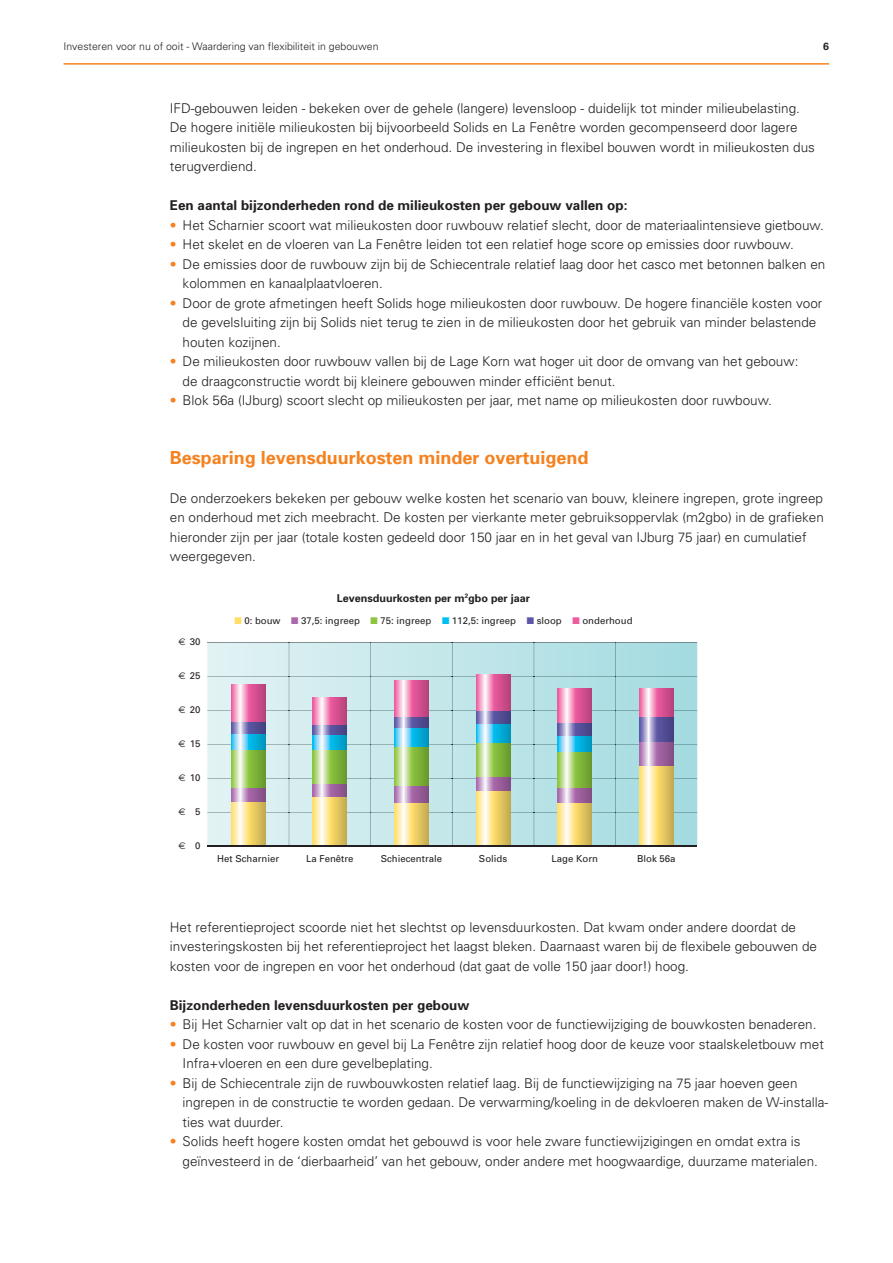
<style>
.page{position:relative;width:893px;height:1263px;background:#fff}
.page>*{position:absolute;margin:0;border:0;box-sizing:border-box;transform-origin:0 0}
.t1{font:700 18px "Univers";color:#f5821f}
.t2{font:300 13.5px/19.5px "Univers";color:#231f20}
.t3{font:700 13.5px "Univers";color:#231f20}
.t4{font:700 10.8px "Univers";color:#231f20}
.t5{font:300 10.5px "Univers";color:#231f20}
.t6{font:700 10.5px "Univers";color:#231f20}
.t7{font:9.6px "Univers";color:#231f20}
.t8{font:9.6px "Euro Sans";color:#231f20}
.s1{color:#f5821f}
.s2{font-family:"Euro Sans"}
.s3{color:#ffdf69}
.s4{color:#aa67aa}
.s5{color:#8cc63f}
.s6{color:#00c0f3}
.s7{color:#5b57a6}
.s8{color:#ef5ba1}
</style>
<div class="page">
<hr style="left:64px;top:63px;width:765px;height:2px;background:#f5821f">
<svg style="left:207px;top:643px;width:490px;height:203px;background:#c1e4e7"></svg>
<img style="left:207px;top:642px;width:490px;height:1px">
<img style="left:207px;top:676px;width:490px;height:1px">
<img style="left:207px;top:710px;width:490px;height:1px">
<img style="left:207px;top:744px;width:490px;height:1px">
<img style="left:207px;top:778px;width:490px;height:1px">
<img style="left:207px;top:812px;width:490px;height:1px">
<img style="left:289px;top:643px;width:1px;height:203px">
<img style="left:370px;top:643px;width:1px;height:203px">
<img style="left:452px;top:643px;width:1px;height:203px">
<img style="left:534px;top:643px;width:1px;height:203px">
<img style="left:615px;top:643px;width:1px;height:203px">
<svg style="left:231px;top:802px;width:34px;height:44px"></svg>
<svg style="left:313px;top:797px;width:34px;height:49px;background:#ebd586"></svg>
<svg style="left:394px;top:802px;width:34px;height:44px"></svg>
<svg style="left:476px;top:790px;width:34px;height:56px;background:#ebd487"></svg>
<svg style="left:558px;top:802px;width:34px;height:44px"></svg>
<svg style="left:639px;top:765px;width:34px;height:81px;background:#edd688"></svg>
<svg style="left:231px;top:787px;width:34px;height:15px"></svg>
<svg style="left:231px;top:749px;width:34px;height:38px"></svg>
<svg style="left:313px;top:749px;width:34px;height:36px"></svg>
<svg style="left:394px;top:747px;width:34px;height:39px"></svg>
<svg style="left:476px;top:743px;width:34px;height:34px"></svg>
<svg style="left:558px;top:752px;width:34px;height:36px"></svg>
<svg style="left:313px;top:785px;width:34px;height:12px"></svg>
<svg style="left:394px;top:786px;width:34px;height:16px"></svg>
<svg style="left:476px;top:777px;width:34px;height:13px"></svg>
<svg style="left:558px;top:788px;width:34px;height:14px"></svg>
<svg style="left:639px;top:741px;width:34px;height:24px"></svg>
<svg style="left:231px;top:734px;width:34px;height:15px"></svg>
<svg style="left:231px;top:722px;width:34px;height:12px"></svg>
<svg style="left:313px;top:724px;width:34px;height:11px"></svg>
<svg style="left:394px;top:716px;width:34px;height:12px"></svg>
<svg style="left:476px;top:710px;width:34px;height:15px"></svg>
<svg style="left:558px;top:722px;width:34px;height:14px"></svg>
<svg style="left:639px;top:716px;width:34px;height:25px"></svg>
<svg style="left:313px;top:735px;width:34px;height:14px"></svg>
<svg style="left:394px;top:728px;width:34px;height:19px"></svg>
<svg style="left:476px;top:725px;width:34px;height:18px"></svg>
<svg style="left:558px;top:736px;width:34px;height:16px"></svg>
<svg style="left:231px;top:685px;width:34px;height:37px"></svg>
<svg style="left:313px;top:698px;width:34px;height:26px"></svg>
<svg style="left:394px;top:680px;width:34px;height:36px"></svg>
<svg style="left:476px;top:674px;width:34px;height:36px"></svg>
<svg style="left:558px;top:689px;width:34px;height:33px"></svg>
<svg style="left:639px;top:689px;width:34px;height:27px"></svg>
<hr style="left:207px;top:846px;width:490px;height:1px;background:#231f20">
<p class="t5" style="left:64px;top:43px;width:316px">Investeren voor nu of ooit - Waardering van flexibiliteit in gebouwen</p>
<p class="t6" style="left:823px;top:43px;width:7px">6</p>
<p class="t2" style="left:170px;top:99px;width:646px">IFD-gebouwen leiden - bekeken over de gehele (langere) levensloop - duidelijk tot minder milieubelasting.<br>De hogere initiële milieukosten bij bijvoorbeeld Solids en La Fenêtre worden gecompenseerd door lagere milieukosten bij de ingrepen en het onderhoud. De investering in flexibel bouwen wordt in milieukosten dus terugverdiend.</p>
<p class="t3" style="left:170px;top:200px;width:459px">Een aantal bijzonderheden rond de milieukosten per gebouw vallen op:</p>
<p class="t2" style="left:170px;top:216px;width:655px"><span class="s1">•</span> Het Scharnier scoort wat milieukosten door ruwbouw relatief slecht, door de materiaalintensieve gietbouw.</p>
<p class="t2" style="left:170px;top:236px;width:625px"><span class="s1">•</span> Het skelet en de vloeren van La Fenêtre leiden tot een relatief hoge score op emissies door ruwbouw.</p>
<p class="t2" style="left:183px;top:255px;width:644px;text-indent:-13px"><span class="s1">•</span> De emissies door de ruwbouw zijn bij de Schiecentrale relatief laag door het casco met betonnen balken en kolommen en kanaalplaatvloeren.</p>
<p class="t2" style="left:183px;top:294px;width:641px;text-indent:-13px"><span class="s1">•</span> Door de grote afmetingen heeft Solids hoge milieukosten door ruwbouw. De hogere financiële kosten voor de gevelsluiting zijn bij Solids niet terug te zien in de milieukosten door het gebruik van minder belastende houten kozijnen.</p>
<p class="t2" style="left:183px;top:353px;width:617px;text-indent:-13px"><span class="s1">•</span> De milieukosten door ruwbouw vallen bij de Lage Korn wat hoger uit door de omvang van het gebouw: de draagconstructie wordt bij kleinere gebouwen minder efficiënt benut.</p>
<p class="t2" style="left:170px;top:392px;width:604px"><span class="s1">•</span> Blok 56a (IJburg) scoort slecht op milieukosten per jaar, met name op milieukosten door ruwbouw.</p>
<h1 class="t1" style="left:170px;top:451px;width:420px">Besparing levensduurkosten minder overtuigend</h1>
<p class="t2" style="left:170px;top:489px;width:655px">De onderzoekers bekeken per gebouw welke kosten het scenario van bouw, kleinere ingrepen, grote ingreep en onderhoud met zich meebracht. De kosten per vierkante meter gebruiksoppervlak (m2gbo) in de grafieken hieronder zijn per jaar (totale kosten gedeeld door 150 jaar en in het geval van IJburg 75 jaar) en cumulatief weergegeven.</p>
<p class="t7" style="left:178px;top:638px;width:24px"><span class="s2">€</span> 30</p>
<p class="t7" style="left:178px;top:672px;width:24px"><span class="s2">€</span> 25</p>
<p class="t7" style="left:178px;top:706px;width:24px"><span class="s2">€</span> 20</p>
<p class="t7" style="left:178px;top:740px;width:24px"><span class="s2">€</span> 15</p>
<p class="t7" style="left:178px;top:774px;width:24px"><span class="s2">€</span> 10</p>
<p class="t7" style="left:195px;top:808px;width:7px">5</p>
<p class="t7" style="left:195px;top:842px;width:7px">0</p>
<p class="t8" style="left:178px;top:806px;width:9px">€</p>
<p class="t8" style="left:178px;top:840px;width:9px">€</p>
<p class="t4" style="left:337px;top:594px;width:195px">Levensduurkosten per m<sup>2</sup>gbo per jaar</p>
<p class="t7" style="left:234px;top:617px;width:400px"><span class="s3">■</span> 0: bouw <span class="s4">■</span> 37,5: ingreep <span class="s5">■</span> 75: ingreep <span class="s6">■</span> 112,5: ingreep <span class="s7">■</span> sloop <span class="s8">■</span> onderhoud</p>
<p class="t7" style="left:217px;top:855px;width:63px">Het Scharnier</p>
<p class="t7" style="left:306px;top:855px;width:49px">La Fenêtre</p>
<p class="t7" style="left:381px;top:855px;width:63px">Schiecentrale</p>
<p class="t7" style="left:479px;top:855px;width:30px">Solids</p>
<p class="t7" style="left:551px;top:855px;width:48px">Lage Korn</p>
<p class="t7" style="left:637px;top:855px;width:40px">Blok 56a</p>
<p class="t2" style="left:170px;top:918px;width:649px">Het referentieproject scoorde niet het slechtst op levensduurkosten. Dat kwam onder andere doordat de investeringskosten bij het referentieproject het laagst bleken. Daarnaast waren bij de flexibele gebouwen de kosten voor de ingrepen en voor het onderhoud (dat gaat de volle 150 jaar door!) hoog.</p>
<p class="t3" style="left:170px;top:1000px;width:301px">Bijzonderheden levensduurkosten per gebouw</p>
<p class="t2" style="left:170px;top:1016px;width:648px"><span class="s1">•</span> Bij Het Scharnier valt op dat in het scenario de kosten voor de functiewijziging de bouwkosten benaderen.</p>
<p class="t2" style="left:183px;top:1035px;width:643px;text-indent:-13px"><span class="s1">•</span> De kosten voor ruwbouw en gevel bij La Fenêtre zijn relatief hoog door de keuze voor staalskeletbouw met<br>Infra+vloeren en een dure gevelbeplating.</p>
<p class="t2" style="left:183px;top:1074px;width:647px;text-indent:-13px"><span class="s1">•</span> Bij de Schiecentrale zijn de ruwbouwkosten relatief laag. Bij de functiewijziging na 75 jaar hoeven geen ingrepen in de constructie te worden gedaan. De verwarming/koeling in de dekvloeren maken de W-installa&shy;ties wat duurder.</p>
<p class="t2" style="left:183px;top:1133px;width:637px;text-indent:-13px"><span class="s1">•</span> Solids heeft hogere kosten omdat het gebouwd is voor hele zware functiewijzigingen en omdat extra is geïnvesteerd in de ‘dierbaarheid’ van het gebouw, onder andere met hoogwaardige, duurzame materialen.</p>
</div>
